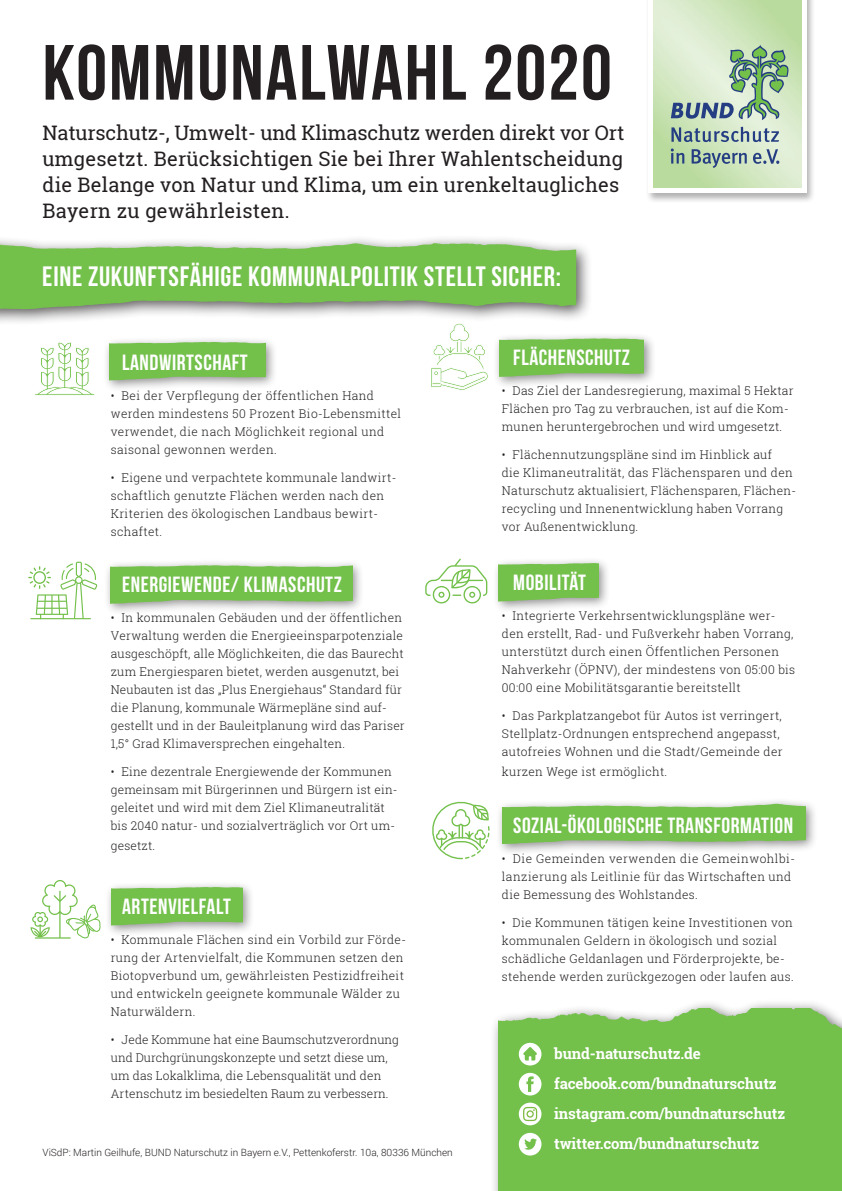
<style>
.page{position:relative;width:842px;height:1191px;background:#fff}
.page>*{position:absolute;margin:0;border:0;box-sizing:border-box;transform-origin:0 0}
.t1{font:78px "Bebas Neue";letter-spacing:.025em;color:#231f20}
.t2{font:28px "Bebas Neue";letter-spacing:.025em;color:#fff}
.t3{font:22px "Bebas Neue";letter-spacing:.025em;color:#fff}
.t4{font:20px/26px "Roboto Slab";letter-spacing:.01em;color:#231f20}
.t5{font:700 15px "Roboto Slab";letter-spacing:-.01em;color:#fff}
.t6{font:300 12px/18px "Roboto Slab";letter-spacing:.025em;color:#231f20}
.t7{font:300 12px/18px "Roboto Slab";color:#231f20}
.t8{font:300 10px "Roboto";color:#231f20}
</style>
<div class="page">
<div style="left:645px;top:0;width:171px;height:203px;background:#231f20;opacity:.35"></div>
<svg style="left:648px;top:0;width:159px;height:192px;background:#d4e8c4"></svg>
<svg style="left:671px;top:127px;width:108px;height:15px;background:#99aeaf"></svg>
<svg style="left:671px;top:148px;width:13px;height:16px"></svg>
<svg style="left:692px;top:149px;width:55px;height:19px"></svg>
<svg style="left:753px;top:149px;width:26px;height:15px"></svg>
<svg style="left:671px;top:45px;width:118px;height:75px;background:#b0c8b2"></svg>
<div style="left:0;top:235px;width:593px;height:91px;background:#231f20;opacity:.75"></div>
<svg style="left:0;top:241px;width:576px;height:69px;background:#82c061"></svg>
<div style="left:102px;top:335px;width:175px;height:58px;background:#231f20;opacity:.5"></div>
<svg style="left:109px;top:339px;width:156px;height:44px;background:#87c467"></svg>
<div style="left:493px;top:332px;width:163px;height:57px;background:#231f20;opacity:.5"></div>
<svg style="left:499px;top:335px;width:144px;height:44px;background:#87c467"></svg>
<div style="left:492px;top:556px;width:119px;height:58px;background:#231f20;opacity:.5"></div>
<svg style="left:499px;top:560px;width:100px;height:44px;background:#87c466"></svg>
<div style="left:495px;top:797px;width:323px;height:59px;background:#231f20;opacity:.5"></div>
<svg style="left:502px;top:802px;width:304px;height:44px;background:#87c467"></svg>
<div style="left:104px;top:559px;width:260px;height:57px;background:#231f20;opacity:.5"></div>
<svg style="left:110px;top:562px;width:242px;height:44px;background:#88c568"></svg>
<div style="left:104px;top:880px;width:151px;height:57px;background:#231f20;opacity:.5"></div>
<svg style="left:111px;top:884px;width:131px;height:44px;background:#87c467"></svg>
<svg style="left:432px;top:801px;width:58px;height:58px"></svg>
<svg style="left:430px;top:323px;width:59px;height:68px"></svg>
<svg style="left:425px;top:558px;width:62px;height:46px"></svg>
<svg style="left:28px;top:562px;width:69px;height:57px"></svg>
<svg style="left:35px;top:342px;width:60px;height:53px"></svg>
<svg style="left:31px;top:880px;width:70px;height:59px"></svg>
<div style="left:490px;top:999px;width:352px;height:192px;background:#231f20;opacity:.75"></div>
<div style="left:499px;top:1008px;width:343px;height:183px;background:#73c04b"></div>
<svg style="left:519px;top:1102px;width:22px;height:23px"></svg>
<div style="left:519px;top:1072px;width:22px;height:23px;background:#fff;border-radius:50%"></div>
<svg style="left:526px;top:1076px;width:8px;height:16px"></svg>
<div style="left:519px;top:1042px;width:22px;height:23px;background:#fff;border-radius:50%"></div>
<svg style="left:523px;top:1047px;width:14px;height:13px"></svg>
<div style="left:519px;top:1132px;width:22px;height:23px;background:#fff;border-radius:50%"></div>
<svg style="left:524px;top:1138px;width:13px;height:11px"></svg>
<svg style="left:523px;top:1106px;width:14px;height:15px"></svg>
<p class="t1" style="left:43px;top:30px;width:571px">KOMMUNALWAHL 2020</p>
<p class="t4" style="left:43px;top:119px;width:583px">Naturschutz-, Umwelt- und Klimaschutz werden direkt vor Ort umgesetzt. Berücksichtigen Sie bei Ihrer Wahlentscheidung die Belange von Natur und Klima, um ein urenkeltaugliches Bayern zu gewährleisten.</p>
<p class="t2" style="left:42px;top:261px;width:520px">EINE ZUKUNFTSFÄHIGE KOMMUNALPOLITIK STELLT SICHER:</p>
<p class="t3" style="left:122px;top:350px;width:127px">LANDWIRTSCHAFT</p>
<p class="t6" style="left:111px;top:386px;width:292px">• Bei der Verpflegung der öffentlichen Hand werden mindestens 50 Prozent Bio-Lebensmittel verwendet, die nach Möglichkeit regional und saisonal gewonnen werden.</p>
<p class="t6" style="left:111px;top:468px;width:287px">• Eigene und verpachtete kommunale landwirt&shy;schaftlich genutzte Flächen werden nach den Kriterien des ökologischen Landbaus bewirt&shy;schaftet.</p>
<p class="t3" style="left:122px;top:572px;width:221px">ENERGIEWENDE/ KLIMASCHUTZ</p>
<p class="t6" style="left:111px;top:608px;width:295px">• In kommunalen Gebäuden und der öffentlichen Verwaltung werden die Energieeinsparpotenziale ausgeschöpft, alle Möglichkeiten, die das Baurecht zum Energiesparen bietet, werden ausgenutzt, bei Neubauten ist das „Plus Energiehaus“ Standard für die Planung, kommunale Wärmepläne sind auf&shy;gestellt und in der Bauleitplanung wird das Pariser 1,5° Grad Klimaversprechen eingehalten.</p>
<p class="t6" style="left:111px;top:762px;width:288px">• Eine dezentrale Energiewende der Kommunen gemeinsam mit Bürgerinnen und Bürgern ist ein&shy;geleitet und wird mit dem Ziel Klimaneutralität</p>
<p class="t6" style="left:111px;top:815px;width:286px;line-height:20px">bis 2040 natur- und sozialverträglich vor Ort um&shy;gesetzt.</p>
<p class="t3" style="left:122px;top:894px;width:110px">ARTENVIELFALT</p>
<p class="t6" style="left:111px;top:930px;width:297px">• Kommunale Flächen sind ein Vorbild zur Förde&shy;rung der Artenvielfalt, die Kommunen setzen den Biotopverbund um, gewährleisten Pestizidfreiheit und entwickeln geeignete kommunale Wälder zu Naturwäldern.</p>
<p class="t7" style="left:111px;top:1030px;width:290px">• Jede Kommune hat eine Baumschutzverordnung und Durchgrünungskonzepte und setzt diese um, um das Lokalklima, die Lebensqualität und den Artenschutz im besiedelten Raum zu verbessern.</p>
<p class="t8" style="left:43px;top:1145px;width:412px">ViSdP: Martin Geilhufe, BUND Naturschutz in Bayern e.V., Pettenkoferstr. 10a, 80336 München</p>
<p class="t3" style="left:513px;top:345px;width:118px">FLÄCHENSCHUTZ</p>
<p class="t6" style="left:502px;top:382px;width:293px">• Das Ziel der Landesregierung, maximal 5 Hektar<br>Flächen pro Tag zu verbrauchen, ist auf die Kom&shy;munen heruntergebrochen und wird umgesetzt.</p>
<p class="t6" style="left:502px;top:446px;width:296px">• Flächennutzungspläne sind im Hinblick auf<br>die Klimaneutralität, das Flächensparen und den Naturschutz aktualisiert, Flächensparen, Flächen&shy;recycling und Innenentwicklung haben Vorrang vor Außenentwicklung.</p>
<p class="t3" style="left:513px;top:570px;width:74px">MOBILITÄT</p>
<p class="t6" style="left:502px;top:606px;width:295px">• Integrierte Verkehrsentwicklungspläne wer&shy;den erstellt, Rad- und Fußverkehr haben Vorrang, unterstützt durch einen Öffentlichen Personen Nahverkehr (ÖPNV), der mindestens von 05:00 bis 00:00 eine Mobilitätsgarantie bereitstellt</p>
<p class="t6" style="left:502px;top:706px;width:282px">• Das Parkplatzangebot für Autos ist verringert,<br>Stellplatz-Ordnungen entsprechend angepasst, autofreies Wohnen und die Stadt/Gemeinde der</p>
<p class="t6" style="left:502px;top:762px;width:167px">kurzen Wege ist ermöglicht.</p>
<p class="t3" style="left:513px;top:813px;width:281px">SOZIAL-ÖKOLOGISCHE TRANSFORMATION</p>
<p class="t6" style="left:502px;top:849px;width:295px">• Die Gemeinden verwenden die Gemeinwohlbi&shy;lanzierung als Leitlinie für das Wirtschaften und die Bemessung des Wohlstandes.</p>
<p class="t6" style="left:502px;top:913px;width:293px">• Die Kommunen tätigen keine Investitionen von kommunalen Geldern in ökologisch und sozial schädliche Geldanlagen und Förderprojekte, be&shy;stehende werden zurückgezogen oder laufen aus.</p>
<p class="t5" style="left:554px;top:1043px;width:148px">bund-naturschutz.de</p>
<p class="t5" style="left:554px;top:1073px;width:224px">facebook.com/bundnaturschutz</p>
<p class="t5" style="left:554px;top:1103px;width:232px">instagram.com/bundnaturschutz</p>
<p class="t5" style="left:554px;top:1133px;width:207px">twitter.com/bundnaturschutz</p>
</div>
